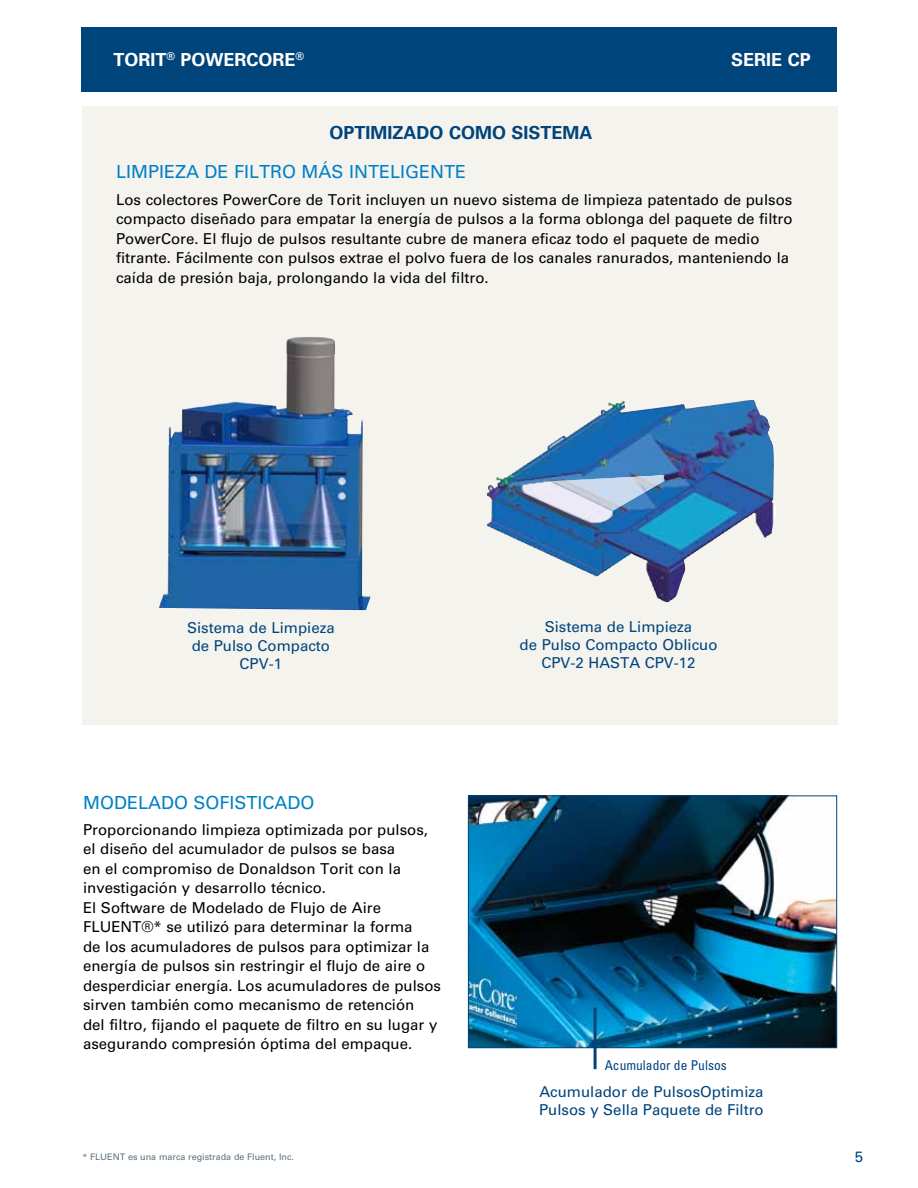
<style>
.page{position:relative;width:918px;height:1188px;background:#fff}
.page>*{position:absolute;margin:0;border:0;box-sizing:border-box;transform-origin:0 0}
.t1{font:18px "Univers LT Std";color:#0081c6}
.t2{font:700 18px "Univers LT Std";color:#fff}
.t3{font:700 18px "Univers LT Std";color:#00447c}
.t4{font:15px/19.5px "Univers LT Std";color:#000}
.t5{font:15px/18px "Univers LT Std";color:#00447c;text-align:center}
.t6{font:condensed 13.5px "Univers LT Std";color:#00447c}
.t7{font:9px "Univers LT Std";color:#5c6f7c}
</style>
<div class="page">
<div style="left:81px;top:27px;width:756px;height:65px;background:#00447c"></div>
<div style="left:82px;top:106px;width:756px;height:618px;background:#f5f3ee"></div>
<img style="left:158px;top:337px;width:213px;height:273px">
<img style="left:470px;top:797px;width:365px;height:249px">
<div style="left:468px;top:795px;width:369px;height:253px;border:1px solid #00447c"></div>
<hr style="left:594px;top:1008px;width:3px;height:61px;background:#00447c">
<img style="left:487px;top:400px;width:261px;height:156px">
<img style="left:520px;top:475px;width:144px;height:48px">
<img style="left:522px;top:481px;width:90px;height:42px">
<p class="t2" style="left:113px;top:49px;width:192px">TORIT<sup>®</sup> POWERCORE<sup>®</sup></p>
<p class="t2" style="left:731px;top:49px;width:81px">SERIE CP</p>
<p class="t3" style="left:330px;top:122px;width:264px">OPTIMIZADO COMO SISTEMA</p>
<p class="t1" style="left:116px;top:161px;width:352px">LIMPIEZA DE FILTRO MÁS INTELIGENTE</p>
<p class="t4" style="left:116px;top:190px;width:678px">Los colectores PowerCore de Torit incluyen un nuevo sistema de limpieza patentado de pulsos compacto diseñado para empatar la energía de pulsos a la forma oblonga del paquete de filtro PowerCore. El flujo de pulsos resultante cubre de manera eficaz todo el paquete de medio fitrante. Fácilmente con pulsos extrae el polvo fuera de los canales ranurados, manteniendo la caída de presión baja, prolongando la vida del filtro.</p>
<p class="t5" style="left:187px;top:619px;width:149px">Sistema de Limpieza de Pulso Compacto<br>CPV-1</p>
<p class="t1" style="left:83px;top:791px;width:233px">MODELADO SOFISTICADO</p>
<p class="t4" style="left:83px;top:820px;width:360px">Proporcionando limpieza optimizada por pulsos, el diseño del acumulador de pulsos se basa<br>en el compromiso de Donaldson Torit con la investigación y desarrollo técnico.<br>El Software de Modelado de Flujo de Aire FLUENT®* se utilizó para determinar la forma<br>de los acumuladores de pulsos para optimizar la energía de pulsos sin restringir el flujo de aire o desperdiciar energía. Los acumuladores de pulsos sirven también como mecanismo de retención<br>del filtro, fijando el paquete de filtro en su lugar y asegurando compresión óptima del empaque.</p>
<p class="t5" style="left:520px;top:618px;width:199px">Sistema de Limpieza<br>de Pulso Compacto Oblicuo<br>CPV-2 HASTA CPV-12</p>
<p class="t6" style="left:605px;top:1056px;width:124px">Acumulador de Pulsos</p>
<p class="t5" style="left:539px;top:1083px;width:226px;text-align:left">Acumulador de PulsosOptimiza<br>Pulsos y Sella Paquete de Filtro</p>
<p class="t7" style="left:82px;top:1152px;width:213px">* FLUENT es una marca registrada de Fluent, Inc.</p>
<p class="t5" style="left:855px;top:1148px;width:10px">5</p>
</div>
